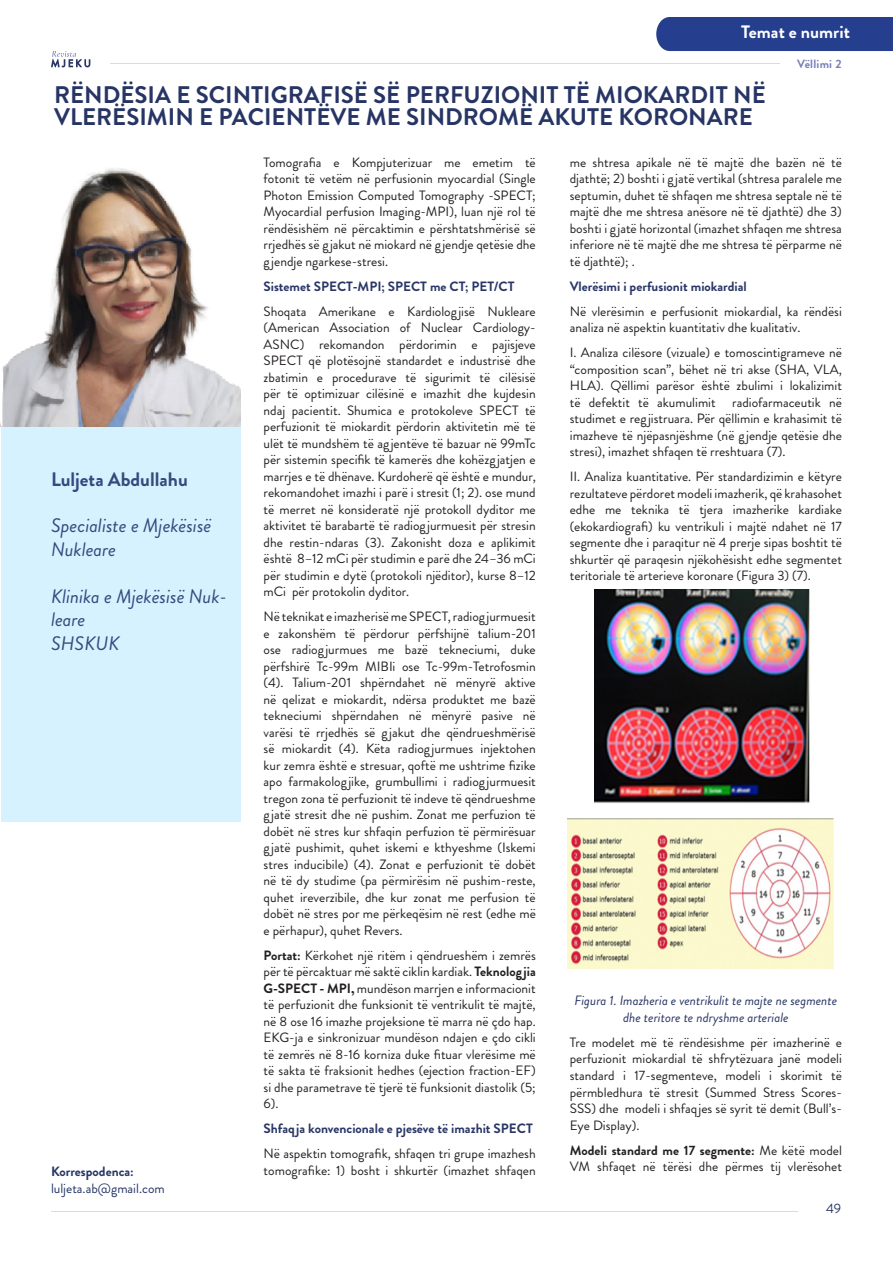
<style>
.page{position:relative;width:893px;height:1263px;background:#fff}
.page>*{position:absolute;margin:0;border:0;box-sizing:border-box;transform-origin:0 0}
.t1{font:700 24px/22.5px "Brandon Grotesque";color:#273565}
.t2{font:italic 19.5px/23.4px "Brandon Grotesque";color:#334a7d}
.t3{font:700 19.5px "Brandon Grotesque";color:#334a7d}
.t4{font:700 18px "Brandon Grotesque";color:#fff}
.Paragraph_Style_1{font:13.5px/16.5px "Brandon Grotesque";color:#231f20;text-align:justify}
.Paragraph_Style_1-2{font:700 13.5px "Brandon Grotesque";color:#293666}
.Paragraph_Style_1-3{font:italic 13.5px/16.5px "Brandon Grotesque";color:#293666;text-align:center}
.t5{font:13.5px "Brandon Grotesque";color:#253565}
.t6{font:700 13.5px "Brandon Grotesque";color:#253565}
.t7{font:13.5px "Brandon Grotesque";color:#273565}
.t8{font:700 12px "Brandon Grotesque";letter-spacing:.02em;color:#7880ba}
.s1{font-weight:700}
</style>
<div class="page">
<hr style="left:111px;top:63px;width:669px;height:1px;background:#d6dbe6">
<svg style="left:51px;top:51px;width:39px;height:17px"></svg>
<hr style="left:51px;top:1211px;width:746px;height:1px;background:#d6dbe6">
<div style="left:656px;top:17px;width:237px;height:34px;background:#253f8e"></div>
<div style="left:1px;top:427px;width:240px;height:395px;background:#d6f2ff"></div>
<img style="left:1px;top:168px;width:240px;height:259px">
<img style="left:594px;top:589px;width:216px;height:214px">
<img style="left:567px;top:819px;width:267px;height:150px">
<p class="t4" style="left:741px;top:20px;width:110px">Temat e numrit</p>
<p class="t1" style="left:54px;top:84px;width:713px">RËNDËSIA E SCINTIGRAFISË SË PERFUZIONIT TË MIOKARDIT NË<br>VLERËSIMIN E PACIENTËVE ME SINDROMË AKUTE KORONARE</p>
<p class="t8" style="left:797px;top:55px;width:46px">Vëllimi 2</p>
<p class="t3" style="left:51px;top:465px;width:138px">Luljeta Abdullahu</p>
<p class="t2" style="left:51px;top:514px;width:162px">Specialiste e Mjekësisë<br>Nukleare</p>
<p class="t2" style="left:51px;top:585px;width:177px">Klinika e Mjekësisë Nuk&shy;leare</p>
<p class="t2" style="left:51px;top:631px;width:70px">SHSKUK</p>
<p class="t6" style="left:51px;top:1162px;width:84px">Korrespodenca:</p>
<p class="t5" style="left:51px;top:1178px;width:115px">luljeta.ab@gmail.com</p>
<p class="Paragraph_Style_1" style="left:264px;top:154px;width:274px">Tomografia e Kompjuterizuar me emetim të fotonit të vetëm në perfusionin myocardial (Single Photon Emission Computed Tomography -SPECT; Myocardial perfusion Imaging-MPI), luan një rol të rëndësishëm në përcaktimin e përshtatshmërisë së rrjedhës së gjakut në miokard në gjendje qetësie dhe gjendje ngarkese-stresi.</p>
<p class="Paragraph_Style_1-2" style="left:264px;top:277px;width:252px">Sistemet SPECT-MPI; SPECT me CT; PET/CT</p>
<p class="Paragraph_Style_1" style="left:264px;top:303px;width:274px">Shoqata Amerikane e Kardiologjisë Nukleare (American Association of Nuclear Cardiology-ASNC) rekomandon përdorimin e pajisjeve SPECT që plotësojnë standardet e industrisë dhe zbatimin e procedurave të sigurimit të cilësisë për të optimizuar cilësinë e imazhit dhe kujdesin ndaj pacientit. Shumica e protokoleve SPECT të perfuzionit të miokardit përdorin aktivitetin më të ulët të mundshëm të agjentëve të bazuar në 99mTc për sistemin specifik të kamerës dhe kohëzgjatjen e marrjes e të dhënave. Kurdoherë që është e mundur, rekomandohet imazhi i parë i stresit (1; 2). ose mund të merret në konsideratë një protokoll dyditor me aktivitet të barabartë të radiogjurmuesit për stresin dhe restin-ndaras (3). Zakonisht doza e aplikimit është 8–12 mCi për studimin e parë dhe 24–36 mCi për studimin e dytë (protokoli njëditor), kurse 8–12 mCi për protokolin dyditor.</p>
<p class="Paragraph_Style_1" style="left:264px;top:609px;width:274px">Në teknikat e imazherisë me SPECT, radiogjurmuesit e zakonshëm të përdorur përfshijnë talium-201 ose radiogjurmues me bazë tekneciumi, duke përfshirë Tc-99m MIBIi ose Tc-99m-Tetrofosmin (4). Talium-201 shpërndahet në mënyrë aktive në qelizat e miokardit, ndërsa produktet me bazë tekneciumi shpërndahen në mënyrë pasive në varësi të rrjedhës së gjakut dhe qëndrueshmërisë së miokardit (4). Këta radiogjurmues injektohen kur zemra është e stresuar, qoftë me ushtrime fizike apo farmakologjike, grumbullimi i radiogjurmuesit tregon zona të perfuzionit të indeve të qëndrueshme gjatë stresit dhe në pushim. Zonat me perfuzion të dobët në stres kur shfaqin perfuzion të përmirësuar gjatë pushimit, quhet iskemi e kthyeshme (Iskemi stres inducibile) (4). Zonat e perfuzionit të dobët në të dy studime (pa përmirësim në pushim-reste, quhet ireverzibile, dhe kur zonat me perfusion të dobët në stres por me përkeqësim në rest (edhe më e përhapur), quhet Revers.</p>
<p class="Paragraph_Style_1" style="left:264px;top:947px;width:274px"><span class="s1">Portat:</span> Kërkohet një ritëm i qëndrueshëm i zemrës për të përcaktuar më saktë ciklin kardiak. <span class="s1">Teknolog jia G-SPECT - MPI,</span> mundëson marrjen e informacionit të perfuzionit dhe funksionit të ventrikulit të majtë, në 8 ose 16 imazhe projeksione të marra në çdo hap.<br>EKG-ja e sinkronizuar mundëson ndajen e çdo cikli të zemrës në 8-16 korniza duke fituar vlerësime më të sakta të fraksionit hedhes (ejection fraction-EF) si dhe parametrave të tjerë të funksionit diastolik (5; 6).</p>
<p class="Paragraph_Style_1-2" style="left:264px;top:1119px;width:271px">Shfaqja konvencionale e pjesëve të imazhit SPECT</p>
<p class="Paragraph_Style_1" style="left:264px;top:1146px;width:274px">Në aspektin tomografik, shfaqen tri grupe imazhesh tomografike: 1) bosht i shkurtër (imazhet shfaqen</p>
<p class="Paragraph_Style_1" style="left:570px;top:154px;width:274px">me shtresa apikale në të majtë dhe bazën në të djathtë; 2) boshti i gjatë vertikal (shtresa paralele me septumin, duhet të shfaqen me shtresa septale në të majtë dhe me shtresa anësore në të djathtë) dhe 3) boshti i gjatë horizontal (imazhet shfaqen me shtresa inferiore në të majtë dhe me shtresa të përparme në të djathtë); .</p>
<p class="Paragraph_Style_1-2" style="left:570px;top:277px;width:178px">Vlerësimi i perfusionit miokardial</p>
<p class="Paragraph_Style_1" style="left:570px;top:303px;width:274px">Në vlerësimin e perfusionit miokardial, ka rëndësi analiza në aspektin kuantitativ dhe kualitativ.</p>
<p class="Paragraph_Style_1" style="left:570px;top:345px;width:274px">I. Analiza cilësore (vizuale) e tomoscintigrameve në “composition scan”, bëhet në tri akse (SHA, VLA, HLA). Qëllimi parësor është zbulimi i lokalizimit të defektit të akumulimit radiofarmaceutik në studimet e regjistruara. Për qëllimin e krahasimit të imazheve të njëpasnjëshme (në gjendje qetësie dhe stresi), imazhet shfaqen të rreshtuara (7).</p>
<p class="Paragraph_Style_1" style="left:570px;top:469px;width:274px">II. Analiza kuantitative. Për standardizimin e këtyre rezultateve përdoret modeli imazherik, që krahasohet edhe me teknika të tjera imazherike kardiake (ekokardiografi) ku ventrikuli i majtë ndahet në 17 segmente dhe i paraqitur në 4 prerje sipas boshtit të shkurtër që paraqesin njëkohësisht edhe segmentet teritoriale të arterieve koronare (Figura 3) (7).</p>
<p class="Paragraph_Style_1-3" style="left:574px;top:993px;width:264px">Figura 1. Imazheria e ventrikulit te majte ne segmente dhe teritore te ndryshme arteriale</p>
<p class="Paragraph_Style_1" style="left:570px;top:1034px;width:274px">Tre modelet më të rëndësishme për imazherinë e perfuzionit miokardial të shfrytëzuara janë modeli standard i 17-segmenteve, modeli i skorimit të përmbledhura të stresit (Summed Stress Scores-SSS) dhe modeli i shfaqjes së syrit të demit (Bull’s-Eye Display).</p>
<p class="Paragraph_Style_1" style="left:570px;top:1142px;width:274px"><span class="s1">Modeli standard me 17 segmente:</span> Me këtë model<br>VM shfaqet në tërësi dhe përmes tij vlerësohet</p>
<p class="t7" style="left:826px;top:1199px;width:17px">49</p>
</div>
